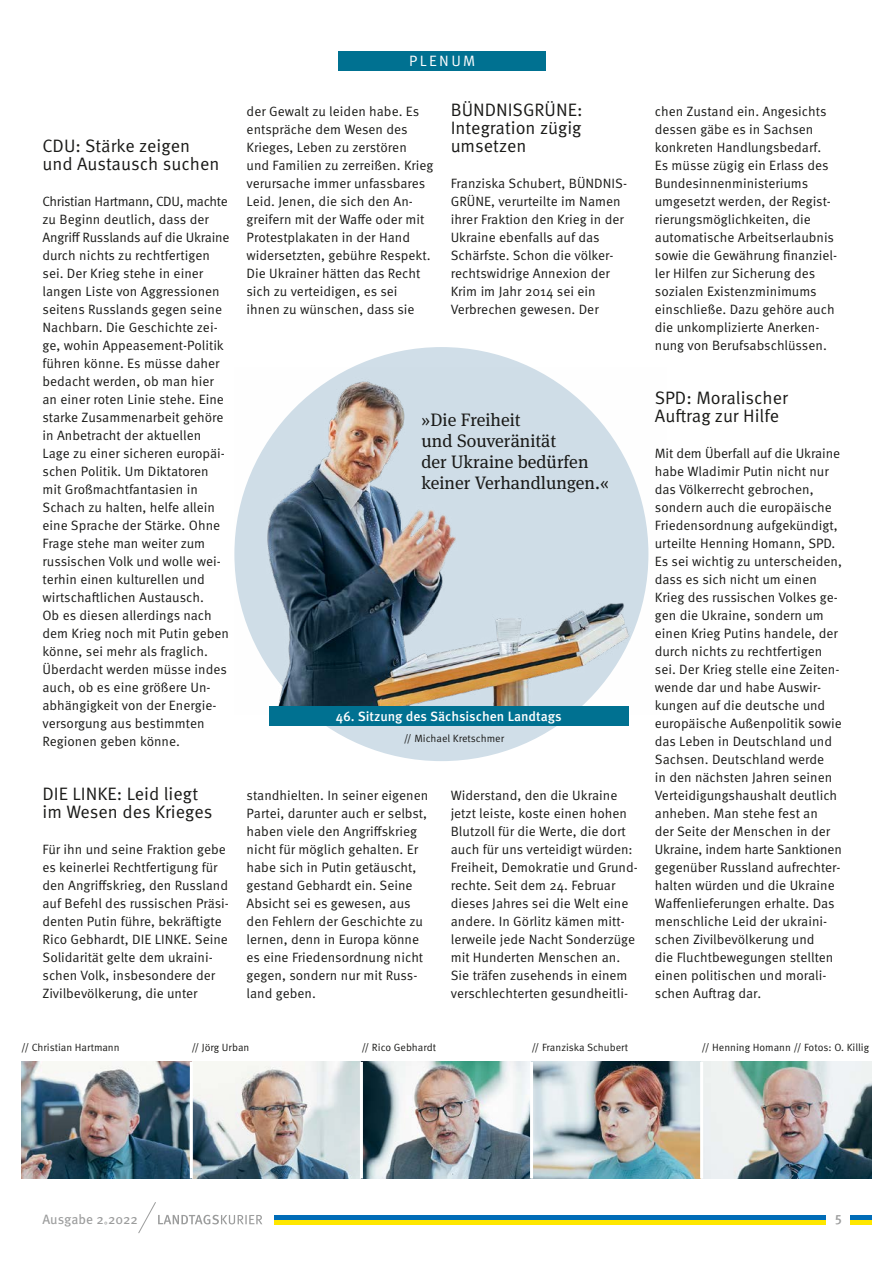
<style>
.page{position:relative;width:893px;height:1263px;background:#fff}
.page>*{position:absolute;margin:0;border:0;box-sizing:border-box;transform-origin:0 0}
.t1{font:18px/18px "Meta Pro Norm";color:#1a1a18}
.t2{font:18px/21px "Meta Serif Pro";color:#1a1a18}
.t3{font:15px "Meta Pro Norm";letter-spacing:.16em;color:#fff}
.t4{font:13.5px/18px "Meta Pro Norm";color:#1a1a18}
.t5{font:500 13.5px "Meta Pro";color:#fff}
.t6{font:13.5px "Meta Pro";color:#9c9d9d}
.t7{font:500 13.5px "Meta Pro";color:#9c9d9d}
.t8{font:10.5px "Meta Pro Norm";color:#1a1a18}
</style>
<div class="page">
<img style="left:193px;top:1062px;width:167px;height:116px">
<img style="left:21px;top:1062px;width:169px;height:116px">
<img style="left:363px;top:1062px;width:167px;height:116px">
<img style="left:533px;top:1062px;width:167px;height:116px">
<img style="left:703px;top:1062px;width:169px;height:116px">
<div style="left:234px;top:347px;width:414px;height:414px;background:#d0dee8;border-radius:50%"></div>
<img style="left:235px;top:368px;width:414px;height:346px">
<div style="left:269px;top:706px;width:359px;height:20px;background:#007191"></div>
<hr style="left:850px;top:1216px;width:22px;height:4px;background:#006cb7">
<hr style="left:274px;top:1216px;width:552px;height:4px;background:#006cb7">
<hr style="left:850px;top:1220px;width:22px;height:4px;background:#ffe700">
<hr style="left:274px;top:1220px;width:552px;height:4px;background:#ffe700">
<svg style="left:138px;top:1202px;width:124px;height:32px"></svg>
<div style="left:338px;top:51px;width:208px;height:20px;background:#007191"></div>
<h4 class="t1" style="left:43px;top:135px;width:178px">CDU: Stärke zeigen und Austausch suchen</h4>
<p class="t4" style="left:43px;top:191px;width:189px">Christian Hartmann, CDU, machte zu Beginn deutlich, dass der<br>Angriff Russlands auf die Ukraine durch nichts zu rechtfertigen sei. Der Krieg stehe in einer langen Liste von Aggressionen seitens Russlands gegen seine<br>Nachbarn. Die Geschichte zei&shy;ge, wohin Appeasement-Politik führen könne. Es müsse daher bedacht werden, ob man hier an einer roten Linie stehe. Eine starke Zusammenarbeit gehöre in Anbetracht der aktuellen<br>Lage zu einer sicheren europäi&shy;schen Politik. Um Diktatoren mit Großmachtfantasien in<br>Schach zu halten, helfe allein eine Sprache der Stärke. Ohne<br>Frage stehe man weiter zum russischen Volk und wolle wei&shy;terhin einen kulturellen und wirtschaftlichen Austausch.<br>Ob es diesen allerdings nach dem Krieg noch mit Putin geben könne, sei mehr als fraglich.<br>Überdacht werden müsse indes auch, ob es eine größere Un&shy;abhängigkeit von der Energie&shy;versorgung aus bestimmten<br>Regionen geben könne.</p>
<h4 class="t1" style="left:43px;top:783px;width:171px">DIE LINKE: Leid liegt im Wesen des Krieges</h4>
<p class="t4" style="left:43px;top:839px;width:188px">Für ihn und seine Fraktion gebe es keinerlei Rechtfertigung für den Angriffskrieg, den Russland auf Befehl des russischen Präsi&shy;denten Putin führe, bekräftigte<br>Rico Gebhardt, DIE LINKE. Seine<br>Solidarität gelte dem ukraini&shy;schen Volk, insbesondere der<br>Zivilbevölkerung, die unter</p>
<p class="t3" style="left:409px;top:50px;width:68px">PLENUM</p>
<p class="t4" style="left:247px;top:101px;width:188px">der Gewalt zu leiden habe. Es entspräche dem Wesen des<br>Krieges, Leben zu zerstören<br>und Familien zu zerreißen. Krieg verursache immer unfassbares<br>Leid. Jenen, die sich den An&shy;greifern mit der Waffe oder mit<br>Protestplakaten in der Hand widersetzten, gebühre Respekt.<br>Die Ukrainer hätten das Recht sich zu verteidigen, es sei ihnen zu wünschen, dass sie</p>
<h4 class="t1" style="left:451px;top:99px;width:133px;text-align:justify">BÜNDNISGRÜNE:<br>Integration zügig umsetzen</h4>
<p class="t4" style="left:451px;top:173px;width:178px">Franziska Schubert, BÜNDNIS-<br>GRÜNE, verurteilte im Namen ihrer Fraktion den Krieg in der<br>Ukraine ebenfalls auf das<br>Schärfste. Schon die völker&shy;rechtswidrige Annexion der<br>Krim im Jahr 2014 sei ein<br>Verbrechen gewesen. Der</p>
<p class="t2" style="left:421px;top:408px;width:189px">»Die Freiheit<br>und Souveränität<br>der Ukraine bedürfen keiner Verhandlungen.«</p>
<p class="t5" style="left:336px;top:706px;width:227px">46. Sitzung des Sächsischen Landtags</p>
<p class="t8" style="left:404px;top:731px;width:102px">// Michael Kretschmer</p>
<p class="t4" style="left:247px;top:785px;width:183px">standhielten. In seiner eigenen<br>Partei, darunter auch er selbst, haben viele den Angriffskrieg nicht für möglich gehalten. Er habe sich in Putin getäuscht, gestand Gebhardt ein. Seine<br>Absicht sei es gewesen, aus den Fehlern der Geschichte zu lernen, denn in Europa könne es eine Friedensordnung nicht gegen, sondern nur mit Russ&shy;land geben.</p>
<p class="t4" style="left:451px;top:785px;width:189px">Widerstand, den die Ukraine jetzt leiste, koste einen hohen<br>Blutzoll für die Werte, die dort auch für uns verteidigt würden:<br>Freiheit, Demokratie und Grund&shy;rechte. Seit dem 24. Februar dieses Jahres sei die Welt eine andere. In Görlitz kämen mitt&shy;lerweile jede Nacht Sonderzüge mit Hunderten Menschen an.<br>Sie träfen zusehends in einem verschlechterten gesundheitli-</p>
<p class="t4" style="left:655px;top:101px;width:184px">chen Zustand ein. Angesichts dessen gäbe es in Sachsen konkreten Handlungsbedarf.<br>Es müsse zügig ein Erlass des<br>Bundesinnenministeriums umgesetzt werden, der Regist&shy;rierungsmöglichkeiten, die automatische Arbeitserlaubnis sowie die Gewährung finanziel&shy;ler Hilfen zur Sicherung des sozialen Existenzminimums einschließe. Dazu gehöre auch die unkomplizierte Anerken&shy;nung von Berufsabschlüssen.</p>
<h4 class="t1" style="left:655px;top:387px;width:135px">SPD: Moralischer<br>Auftrag zur Hilfe</h4>
<p class="t4" style="left:655px;top:443px;width:189px">Mit dem Überfall auf die Ukraine habe Wladimir Putin nicht nur das Völkerrecht gebrochen, sondern auch die europäische<br>Friedensordnung aufgekündigt, urteilte Henning Homann, SPD.<br>Es sei wichtig zu unterscheiden, dass es sich nicht um einen<br>Krieg des russischen Volkes ge&shy;gen die Ukraine, sondern um einen Krieg Putins handele, der durch nichts zu rechtfertigen sei. Der Krieg stelle eine Zeiten&shy;wende dar und habe Auswir&shy;kungen auf die deutsche und europäische Außenpolitik sowie das Leben in Deutschland und<br>Sachsen. Deutschland werde<br>in den nächsten Jahren seinen<br>Verteidigungshaushalt deutlich anheben. Man stehe fest an<br>der Seite der Menschen in der<br>Ukraine, indem harte Sanktionen gegenüber Russland aufrechter&shy;halten würden und die Ukraine<br>Waffenlieferungen erhalte. Das menschliche Leid der ukraini&shy;schen Zivilbevölkerung und<br>die Fluchtbewegungen stellten einen politischen und morali&shy;schen Auftrag dar.</p>
<p class="t8" style="left:21px;top:1039px;width:100px">// Christian Hartmann</p>
<p class="t8" style="left:191px;top:1039px;width:60px">// Jörg Urban</p>
<p class="t8" style="left:361px;top:1039px;width:76px">// Rico Gebhardt</p>
<p class="t8" style="left:531px;top:1039px;width:98px">// Franziska Schubert</p>
<p class="t8" style="left:702px;top:1039px;width:169px">// Henning Homann // Fotos: O. Killig</p>
<p class="t6" style="left:43px;top:1209px;width:97px">Ausgabe 2 2022</p>
<p class="t6" style="left:104px;top:1217px;width:6px">˚</p>
<p class="t7" style="left:835px;top:1209px;width:8px">5</p>
</div>
